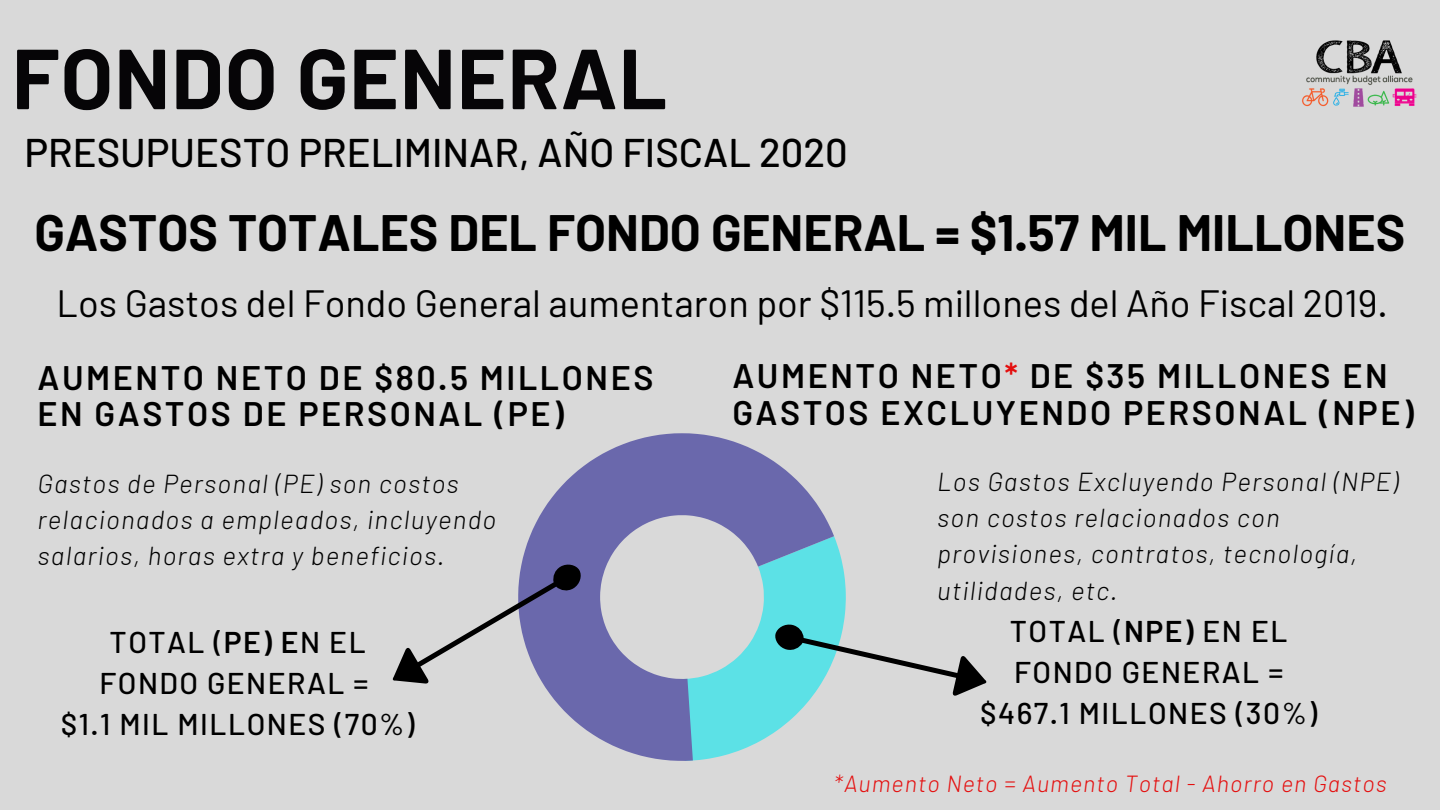
<style>
.page{position:relative;width:1440px;height:810px;background:#d9d9d9}
.page>*{position:absolute;margin:0;border:0;box-sizing:border-box;transform-origin:0 0}
.t1{font:700 85px "Barlow";letter-spacing:.01em;color:#060507}
.t2{font:700 50px "Barlow";color:#000}
.t3{font:500 40px "Barlow";color:#000}
.t4{font:38px "Barlow";color:#000}
.t5{font:600 34px/37px "Barlow";letter-spacing:.075em;color:#000}
.t6{font:500 30px/41.2px "Barlow";letter-spacing:.05em;color:#000;text-align:center}
.t7{font:italic 300 26px/36px "Barlow";letter-spacing:.05em;color:#000}
.t8{font:italic 300 23.3px "Barlow";letter-spacing:.05em;color:#e40f0f}
.s1{color:#e40f0f}
.s2{font-weight:600}
</style>
<div class="page">
<img style="left:1302px;top:40px;width:115px;height:67px">
<svg style="left:524px;top:433px;width:322px;height:328px"></svg>
<svg style="left:771px;top:613px;width:216px;height:90px"></svg>
<svg style="left:392px;top:552px;width:198px;height:147px"></svg>
<h1 class="t1" style="left:12px;top:24px;width:657px">FONDO GENERAL</h1>
<h3 class="t3" style="left:25px;top:127px;width:825px">PRESUPUESTO PRELIMINAR, AÑO FISCAL 2020</h3>
<h2 class="t2" style="left:35px;top:201px;width:1372px">GASTOS TOTALES DEL FONDO GENERAL = $1.57 MIL MILLONES</h2>
<h3 class="t4" style="left:56px;top:279px;width:1333px">Los Gastos del Fondo General aumentaron por $115.5 millones del Año Fiscal 2019.</h3>
<h3 class="t5" style="left:37px;top:357px;width:617px">AUMENTO NETO DE $80.5 MILLONES<br>EN GASTOS DE PERSONAL (PE)</h3>
<p class="t7" style="left:37px;top:464px;width:460px">Gastos de Personal (PE) son costos relacionados a empleados, incluyendo salarios, horas extra y beneficios.</p>
<h3 class="t5" style="left:732px;top:356px;width:683px">AUMENTO NETO<span class="s1">*</span> DE $35 MILLONES EN<br>GASTOS EXCLUYENDO PERSONAL (NPE)</h3>
<p class="t7" style="left:937px;top:463px;width:463px">Los Gastos Excluyendo Personal (NPE) son costos relacionados con provisiones, contratos, tecnología, utilidades, etc.</p>
<p class="t6" style="left:61px;top:620px;width:355px">TOTAL (<span class="s2">PE) E</span>N EL<br>FONDO GENERAL =<br>$1.1 MIL MILLONES (70%)</p>
<p class="t6" style="left:980px;top:609px;width:338px">TOTAL (<span class="s2">NPE)</span> EN EL<br>FONDO GENERAL = $467.1 MILLONES (30%)</p>
<p class="t8" style="left:834px;top:769px;width:554px">*Aumento Neto = Aumento Total - Ahorro en Gastos</p>
</div>
